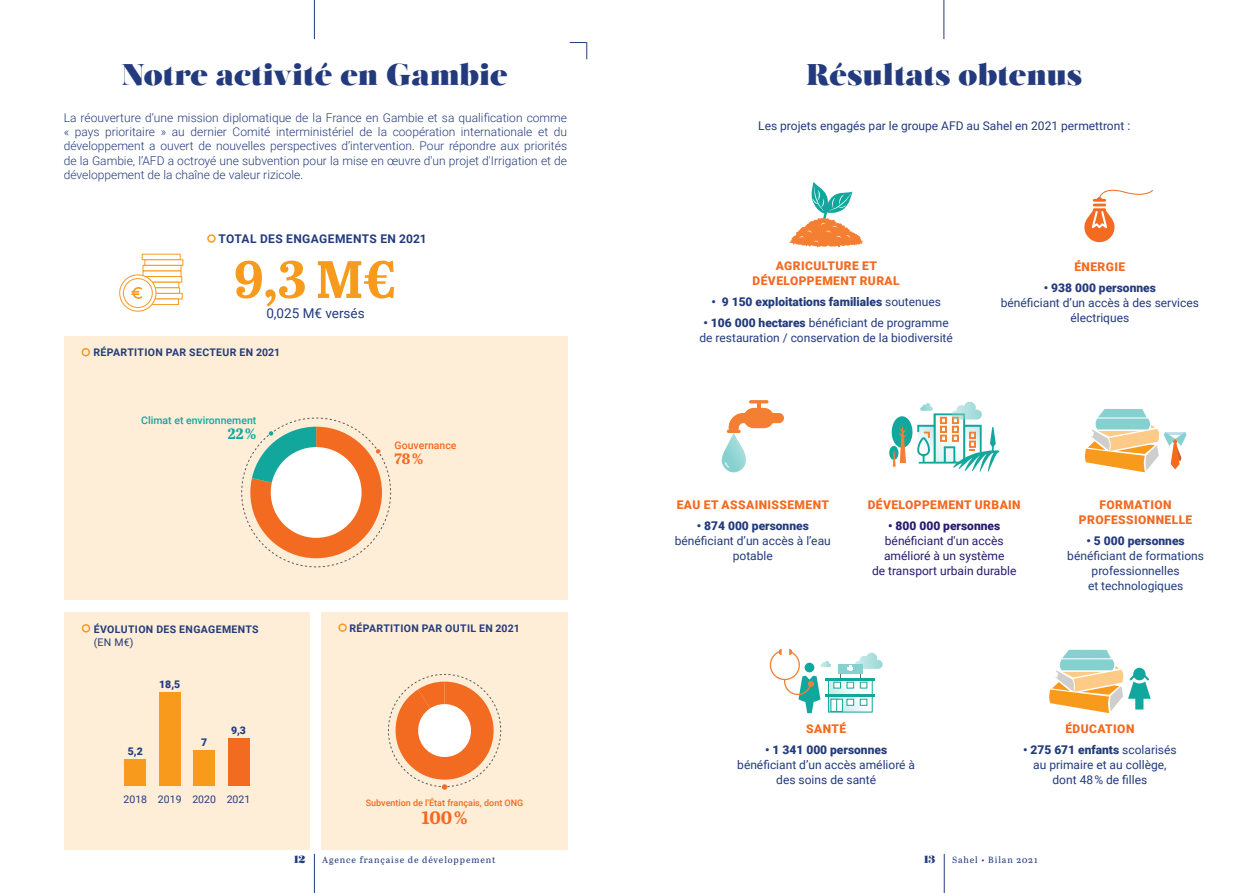
<style>
.page{position:relative;width:1259px;height:893px;background:#fff}
.page>*{position:absolute;margin:0;border:0;box-sizing:border-box;transform-origin:0 0}
.t1{font:700 52.5px "Abril Text";color:#f89a1c}
.t2{font:30px "Salome";color:#233b7d}
.t3{font:700 18px "Abril Text";color:#f36a21}
.t4{font:700 15px "Abril Text";color:#12a79d}
.t5{font:700 15px "Abril Text";color:#f36a21}
.t6{font:13.5px "Roboto";color:#233b7d}
.t7{font:12px/15px "Roboto";color:#233b7d;text-align:center}
.t8{font:300 12px/14.4px "Roboto";color:#233b7d;text-align:justify}
.t9{font:900 12px/15px "Roboto";letter-spacing:.035em;color:#f36a21;text-align:center}
.t10{font:12px/15px "Roboto";color:#261b6f;text-align:center}
.t11{font:900 12px "Roboto";color:#233b7d}
.t12{font:700 12px "Roboto";letter-spacing:.035em;color:#233b7d}
.t13{font:700 10.5px/13.5px "Roboto";letter-spacing:.035em;color:#233b7d}
.t14{font:500 10.5px "Roboto";color:#12a79d}
.t15{font:10.5px "Roboto";color:#233b7d}
.t16{font:500 10.5px "Roboto";color:#f36a21}
.t17{font:900 10.5px "Roboto";color:#233b7d}
.t18{font:10.5px "Salome";color:#233b7d}
.t19{font:9px "Abril Text";letter-spacing:.1em;color:#233b7d}
.t20{font:500 9px "Roboto";color:#f36a21}
.s1{font-weight:400}
.s2{font-weight:900}
</style>
<div class="page">
<hr style="left:944px;top:854px;width:1px;height:39px;background:#233b7d">
<hr style="left:314px;top:854px;width:1px;height:39px;background:#233b7d">
<div style="left:64px;top:612px;width:245px;height:238px;background:#feedd7"></div>
<svg style="left:570px;top:42px;width:17px;height:17px"></svg>
<svg style="left:841px;top:680px;width:29px;height:31px"></svg>
<div style="left:838px;top:664px;width:24px;height:9px;background:#86d1cf"></div>
<svg style="left:847px;top:653px;width:35px;height:25px"></svg>
<div style="left:846px;top:682px;width:8px;height:7px;background:#fff;border:1px solid #12a79d"></div>
<div style="left:846px;top:699px;width:8px;height:7px;background:#fff;border:1px solid #12a79d"></div>
<svg style="left:841px;top:699px;width:2px;height:13px"></svg>
<div style="left:860px;top:682px;width:7px;height:7px;background:#fff;border:1px solid #12a79d"></div>
<div style="left:860px;top:699px;width:7px;height:7px;background:#fff;border:1px solid #12a79d"></div>
<hr style="left:826px;top:678px;width:49px;height:2px;background:#12a79d">
<hr style="left:826px;top:694px;width:49px;height:3px;background:#12a79d">
<svg style="left:769px;top:649px;width:72px;height:64px"></svg>
<hr style="left:943px;top:0;width:1px;height:39px;background:#233b7d">
<div style="left:321px;top:612px;width:247px;height:238px;background:#feedd7"></div>
<div style="left:64px;top:336px;width:504px;height:264px;background:#feedd7"></div>
<hr style="left:314px;top:0;width:1px;height:39px;background:#233b7d">
<div style="left:82px;top:624px;width:8px;height:8px;border:2px solid #f89a1c;border-radius:50%"></div>
<div style="left:82px;top:348px;width:8px;height:8px;border:2px solid #f89a1c;border-radius:50%"></div>
<div style="left:338px;top:623px;width:9px;height:9px;border:2px solid #f89a1c;border-radius:50%"></div>
<div style="left:207px;top:234px;width:9px;height:9px;border:2px solid #f89a1c;border-radius:50%"></div>
<svg style="left:142px;top:254px;width:38px;height:6px"></svg>
<div style="left:145px;top:259px;width:38px;height:7px;background:#fff;border:1px solid #f89a1c"></div>
<svg style="left:143px;top:265px;width:38px;height:6px"></svg>
<svg style="left:143px;top:271px;width:38px;height:5px"></svg>
<svg style="left:145px;top:276px;width:37px;height:6px"></svg>
<svg style="left:153px;top:282px;width:26px;height:5px"></svg>
<div style="left:141px;top:287px;width:39px;height:7px;background:#fff;border:1px solid #f89a1c"></div>
<svg style="left:155px;top:293px;width:27px;height:6px"></svg>
<svg style="left:152px;top:299px;width:27px;height:6px"></svg>
<svg style="left:120px;top:275px;width:36px;height:36px"></svg>
<div style="left:119px;top:275px;width:37px;height:36px;border:1px solid #f89a1c;border-radius:50%"></div>
<div style="left:123px;top:279px;width:29px;height:28px;background:#fff;border-radius:50%"></div>
<div style="left:123px;top:278px;width:30px;height:30px;border:1px solid #f89a1c;border-radius:50%"></div>
<svg style="left:132px;top:287px;width:11px;height:12px"></svg>
<div style="left:159px;top:692px;width:21px;height:94px;background:#f89a1c"></div>
<div style="left:194px;top:750px;width:21px;height:36px;background:#f89a1c"></div>
<div style="left:228px;top:738px;width:21px;height:48px;background:#f36a21"></div>
<div style="left:125px;top:759px;width:21px;height:27px;background:#f89a1c"></div>
<svg style="left:388px;top:673px;width:114px;height:117px"></svg>
<svg style="left:241px;top:417px;width:151px;height:151px"></svg>
<div style="left:271px;top:447px;width:90px;height:91px;background:#fff;border-radius:50%"></div>
<svg style="left:789px;top:182px;width:74px;height:66px"></svg>
<hr style="left:749px;top:400px;width:19px;height:3px;background:#f47f32;border-radius:2px">
<svg style="left:721px;top:402px;width:63px;height:70px"></svg>
<svg style="left:1049px;top:650px;width:101px;height:63px"></svg>
<svg style="left:1084px;top:189px;width:69px;height:53px"></svg>
<svg style="left:1084px;top:409px;width:102px;height:63px"></svg>
<div style="left:891px;top:416px;width:21px;height:32px;background:#12a79d;border-radius:50%"></div>
<svg style="left:889px;top:446px;width:9px;height:14px"></svg>
<svg style="left:892px;top:426px;width:15px;height:41px"></svg>
<svg style="left:917px;top:402px;width:82px;height:70px"></svg>
<p class="t2" style="left:122px;top:54px;width:387px">Notre activité en Gambie</p>
<p class="t2" style="left:806px;top:54px;width:278px">Résultats obtenus</p>
<p class="t8" style="left:64px;top:110px;width:505px">La réouverture d’une mission diplomatique de la France en Gambie et sa qualification comme « pays prioritaire » au dernier Comité interministériel de la coopération internationale et du développement a ouvert de nouvelles perspectives d’intervention. Pour répondre aux priorités de la Gambie, l’AFD a octroyé une subvention pour la mise en œuvre d'un projet d'Irrigation et de développement de la chaîne de valeur rizicole.</p>
<p class="t12" style="left:218px;top:230px;width:210px">TOTAL DES ENGAGEMENTS EN 2021</p>
<p class="t1" style="left:234px;top:240px;width:164px">9,3 M€</p>
<p class="t6" style="left:266px;top:304px;width:100px">0,025 M€ versés</p>
<p class="t13" style="left:94px;top:346px;width:188px">RÉPARTITION PAR SECTEUR EN 2021</p>
<p class="t14" style="left:141px;top:413px;width:117px">Climat et environnement</p>
<p class="t4" style="left:228px;top:423px;width:30px">22 %</p>
<p class="t13" style="left:94px;top:622px;width:166px">ÉVOLUTION DES ENGAGEMENTS <span class="s1">(EN M€)</span></p>
<p class="t17" style="left:159px;top:676px;width:23px">18,5</p>
<p class="t17" style="left:128px;top:744px;width:16px">5,2</p>
<p class="t17" style="left:201px;top:734px;width:8px">7</p>
<p class="t17" style="left:231px;top:723px;width:16px">9,3</p>
<p class="t16" style="left:395px;top:437px;width:63px">Gouvernance</p>
<p class="t5" style="left:395px;top:447px;width:30px">78 %</p>
<p class="t13" style="left:349px;top:621px;width:172px">RÉPARTITION PAR OUTIL EN 2021</p>
<p class="t15" style="left:124px;top:791px;width:25px">2018</p>
<p class="t15" style="left:158px;top:791px;width:25px">2019</p>
<p class="t15" style="left:192px;top:791px;width:25px">2020</p>
<p class="t15" style="left:227px;top:791px;width:25px">2021</p>
<p class="t20" style="left:366px;top:797px;width:159px">Subvention de l'État français, dont ONG</p>
<p class="t3" style="left:421px;top:805px;width:48px">100 %</p>
<p class="t7" style="left:758px;top:118px;width:373px">Les projets engagés par le groupe AFD au Sahel en 2021 permettront :</p>
<p class="t9" style="left:775px;top:258px;width:103px">AGRICULTURE ET</p>
<p class="t9" style="left:752px;top:273px;width:149px">DÉVELOPPEMENT RURAL</p>
<p class="t11" style="left:711px;top:293px;width:231px">• 9 150 exploitations familiales <span class="s1">soutenues</span></p>
<p class="t7" style="left:699px;top:315px;width:255px"><span class="s2">• 106 000 hectares</span> bénéficiant de programme de restauration / conservation de la biodiversité</p>
<p class="t9" style="left:1074px;top:259px;width:52px">ÉNERGIE</p>
<p class="t7" style="left:1001px;top:280px;width:199px"><span class="s2">• 938 000 personnes<br></span>bénéficiant d’un accès à des services électriques</p>
<p class="t9" style="left:676px;top:497px;width:154px">EAU ET ASSAINISSEMENT</p>
<p class="t7" style="left:675px;top:518px;width:157px"><span class="s2">• 874 000 personnes </span>bénéficiant d’un accès à l’eau potable</p>
<p class="t9" style="left:867px;top:497px;width:154px">DÉVELOPPEMENT URBAIN</p>
<p class="t10" style="left:872px;top:518px;width:146px"><span class="s2">• 800 000 personnes </span>bénéficiant d'un accès amélioré à un système<br>de transport urbain durable</p>
<p class="t9" style="left:1079px;top:497px;width:115px">FORMATION<br>PROFESSIONNELLE</p>
<p class="t7" style="left:1067px;top:533px;width:138px"><span class="s2">• 5 000 personnes </span>bénéficiant de formations professionnelles<br>et technologiques</p>
<p class="t9" style="left:806px;top:721px;width:41px">SANTÉ</p>
<p class="t7" style="left:737px;top:742px;width:179px"><span class="s2">• 1 341 000 personnes </span>bénéficiant d’un accès amélioré à des soins de santé</p>
<p class="t9" style="left:1065px;top:721px;width:71px">ÉDUCATION</p>
<p class="t7" style="left:1023px;top:742px;width:155px"><span class="s2">• 275 671 enfants</span> scolarisés au primaire et au collège, dont 48 % de filles</p>
<p class="t18" style="left:294px;top:853px;width:13px">12</p>
<p class="t19" style="left:322px;top:853px;width:175px">Agence française de développement</p>
<p class="t18" style="left:924px;top:853px;width:13px">13</p>
<p class="t19" style="left:952px;top:853px;width:87px">Sahel • Bilan 2021</p>
</div>
